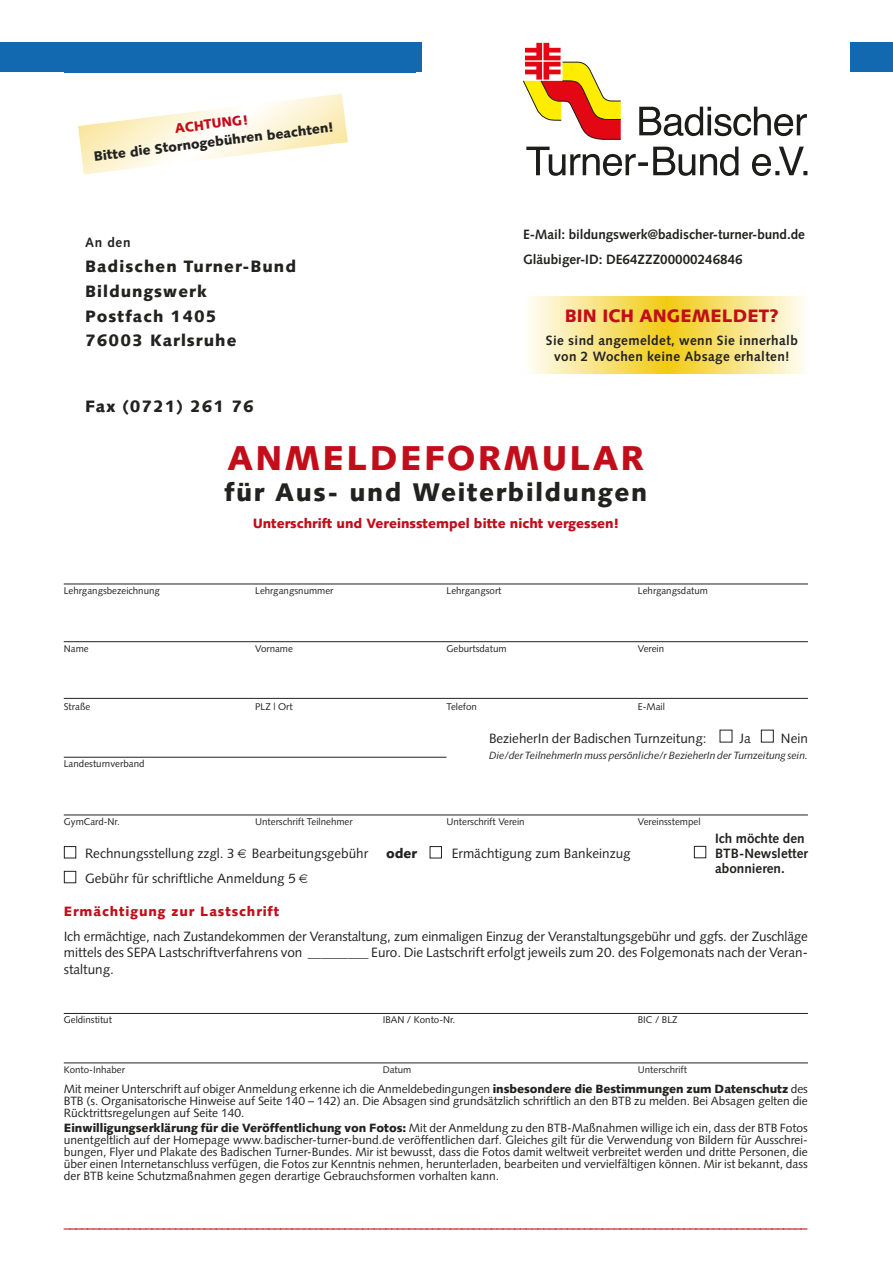
<style>
.page{position:relative;width:893px;height:1263px;background:#fff}
.page>*{position:absolute;margin:0;border:0;box-sizing:border-box;transform-origin:0 0}
.t1{font:900 34.5px "Syntax";letter-spacing:.065em;color:#c20e1a}
.t2{font:900 25.5px "Syntax";letter-spacing:.065em;color:#222221}
.t3{font:900 20.25px "Syntax";color:#c20e1a;scale:.67 1}
.t4{font:900 18px "Syntax";color:#c20e1a}
.t5{font:900 16.5px "Syntax";letter-spacing:.065em;color:#222221}
.t6{font:13.5px/16.5px "Syntax";color:#222221;text-align:justify}
.t7{font:700 13.5px "Syntax";color:#222221}
.t8{font:700 13.5px "Syntax";letter-spacing:.03em;color:#222221}
.t9{font:900 13.5px "Syntax";color:#c20e1a}
.t10{font:900 13.5px "Syntax";color:#222221}
.t11{font:900 13.5px "Syntax";letter-spacing:.065em;color:#c20e1a}
.t12{font:12px/12px "Syntax";color:#222221;text-align:justify}
.t13{font:italic 10.5px "Syntax";letter-spacing:-.015em;color:#222221}
.t14{font:9.75px "Syntax";color:#222221}
.s1{color:#fff}
.s2{font-weight:900}
</style>
<div class="page">
<div style="left:0;top:43px;width:422px;height:29px;background:#1369b0"></div>
<div style="left:850px;top:43px;width:43px;height:29px;background:#1369b0"></div>
<svg style="left:526px;top:147px;width:281px;height:29px"></svg>
<svg style="left:639px;top:107px;width:168px;height:29px"></svg>
<svg style="left:523px;top:43px;width:98px;height:97px"></svg>
<svg style="left:529px;top:297px;width:276px;height:76px;background:#f7e383"></svg>
<hr style="left:64px;top:584px;width:744px;height:1px;background:#222221">
<hr style="left:64px;top:641px;width:744px;height:1px;background:#222221">
<hr style="left:64px;top:698px;width:744px;height:1px;background:#222221">
<hr style="left:64px;top:757px;width:382px;height:1px;background:#222221">
<hr style="left:64px;top:814px;width:744px;height:1px;background:#222221">
<hr style="left:64px;top:1013px;width:744px;height:1px;background:#222221">
<hr style="left:64px;top:1062px;width:744px;height:1px;background:#222221">
<div style="left:761px;top:730px;width:13px;height:12px;border:1px solid #222221"></div>
<svg style="left:78px;top:94px;width:270px;height:80px"></svg>
<p class="t9" style="left:174px;top:123px;width:75px;rotate:-7deg">ACHTUNG!</p>
<p class="t10" style="left:93px;top:151px;width:243px;rotate:-7deg">Bitte die Stornogebühren beachten!</p>
<p class="t7" style="left:85px;top:237px;width:47px">An den</p>
<p class="t5" style="left:85px;top:260px;width:213px">Badischen Turner-Bund</p>
<p class="t5" style="left:85px;top:285px;width:123px">Bildungswerk</p>
<p class="t5" style="left:85px;top:309px;width:133px">Postfach 1405</p>
<p class="t5" style="left:85px;top:334px;width:153px">76003 Karlsruhe</p>
<p class="t5" style="left:85px;top:400px;width:170px">Fax (0721) 261 76</p>
<p class="t7" style="left:523px;top:229px;width:283px">E-Mail: bildungswerk@badischer-turner-bund.de</p>
<p class="t7" style="left:523px;top:254px;width:221px">Gläubiger-ID: DE64ZZZ00000246846</p>
<p class="t4" style="left:565px;top:308px;width:216px">BIN ICH ANGEMELDET?</p>
<p class="t8" style="left:546px;top:335px;width:253px">Sie sind angemeldet, wenn Sie innerhalb</p>
<p class="t8" style="left:554px;top:350px;width:237px">von 2 Wochen keine Absage erhalten!</p>
<p class="t1" style="left:228px;top:444px;width:418px">ANMELDEFORMULAR</p>
<p class="t2" style="left:224px;top:482px;width:424px">für Aus- und Wei ter bil dungen</p>
<p class="t9" style="left:253px;top:518px;width:368px">Un ter schrift und Ver eins stem pel bit te nicht ver ges sen!</p>
<p class="t14" style="left:64px;top:587px;width:98px">Lehrgangsbezeichnung</p>
<p class="t14" style="left:255px;top:587px;width:80px">Lehrgangsnummer</p>
<p class="t14" style="left:446px;top:587px;width:57px">Lehrgangsort</p>
<p class="t14" style="left:638px;top:587px;width:72px">Lehrgangsdatum</p>
<p class="t14" style="left:64px;top:644px;width:26px">Name</p>
<p class="t14" style="left:255px;top:644px;width:39px">Vorname</p>
<p class="t14" style="left:446px;top:644px;width:62px">Geburtsdatum</p>
<p class="t14" style="left:638px;top:644px;width:28px">Verein</p>
<p class="t14" style="left:64px;top:702px;width:28px">Straße</p>
<p class="t14" style="left:255px;top:702px;width:39px">PLZ | Ort</p>
<p class="t14" style="left:446px;top:702px;width:32px">Telefon</p>
<p class="t14" style="left:638px;top:702px;width:29px">E-Mail</p>
<p class="t14" style="left:64px;top:760px;width:82px">Landesturnverband</p>
<p class="t6" style="left:489px;top:731px;width:219px">BezieherIn der Badischen Turnzeitung:</p>
<p class="t6" style="left:740px;top:731px;width:13px">Ja</p>
<p class="t6" style="left:781px;top:731px;width:28px">Nein</p>
<p class="t13" style="left:489px;top:751px;width:320px">Die/der TeilnehmerIn muss persönliche/r BezieherIn der Turnzeitung sein.</p>
<p class="t14" style="left:64px;top:818px;width:58px">GymCard-Nr.</p>
<p class="t14" style="left:255px;top:818px;width:99px">Unterschrift Teilnehmer</p>
<p class="t14" style="left:446px;top:818px;width:80px">Unterschrift Verein</p>
<p class="t14" style="left:638px;top:818px;width:64px">Vereinsstempel</p>
<p class="t6" style="left:64px;top:846px;width:172px"><span class="s1">■</span> Rechnungsstellung zzgl. 3</p>
<p class="t6" style="left:252px;top:846px;width:118px">Bearbeitungsgebühr</p>
<p class="t6" style="left:386px;top:846px;width:246px"><span class="s2">oder</span> <span class="s1">■</span> Ermächtigung zum Bankeinzug</p>
<p class="t6" style="left:64px;top:871px;width:234px"><span class="s1">■</span> Gebühr für schriftliche Anmeldung 5</p>
<p class="t11" style="left:64px;top:906px;width:217px">Ermächtigung zur Lastschrift</p>
<p class="t6" style="left:64px;top:929px;width:746px">Ich ermächtige, nach Zustandekommen der Veranstaltung, zum einmaligen Einzug der Veranstaltungsgebühr und ggfs. der Zuschläge mittels des SEPA Lastschriftverfahrens von _________ Euro. Die Lastschrift erfolgt jeweils zum 20. des Folgemonats nach der Veran - staltung.</p>
<p class="t14" style="left:64px;top:1016px;width:50px">Geldinstitut</p>
<p class="t14" style="left:383px;top:1016px;width:74px">IBAN / Konto-Nr.</p>
<p class="t14" style="left:638px;top:1016px;width:41px">BIC / BLZ</p>
<p class="t7" style="left:715px;top:833px;width:91px">Ich möchte den</p>
<p class="t7" style="left:694px;top:848px;width:116px"><span class="s1">■</span> BTB-Newsletter</p>
<p class="t7" style="left:715px;top:863px;width:71px">abonnieren.</p>
<p class="t14" style="left:64px;top:1065px;width:63px">Konto-Inhaber</p>
<p class="t14" style="left:383px;top:1065px;width:30px">Datum</p>
<p class="t14" style="left:638px;top:1065px;width:51px">Unterschrift</p>
<p class="t12" style="left:64px;top:1083px;width:746px">Mit meiner Unterschrift auf obiger Anmeldung erkenne ich die Anmeldebedingungen <span class="s2">insbesondere die Bestimmungen zum Datenschutz</span> des BTB (s. Organisatorische Hinweise auf Seite 140 – 142) an. Die Absagen sind grundsätzlich schriftlich an den BTB zu melden. Bei Absagen gelten die Rücktrittsregelungen auf Seite 140.</p>
<p class="t12" style="left:64px;top:1122px;width:746px"><span class="s2">Einwilligungserklärung für die Veröffentlichung von Fotos:</span> Mit der Anmeldung zu den BTB-Maßnahmen willige ich ein, dass der BTB Fotos unentgeltlich auf der Homepage www.badischer-turner-bund.de veröffentlichen darf. Gleiches gilt für die Verwendung von Bildern für Ausschrei&shy;bungen, Flyer und Plakate des Badischen Turner-Bundes. Mir ist bewusst, dass die Fotos damit weltweit verbreitet werden und dritte Personen, die über einen Internetanschluss verfügen, die Fotos zur Kenntnis nehmen, herunterladen, bearbeiten und vervielfältigen können. Mir ist bekannt, dass der BTB keine Schutzmaßnahmen gegen derartige Gebrauchsformen vorhalten kann.</p>
<p class="t3" style="left:64px;top:1211px;width:1111px">_______________________________________________________________________________________________________________________________</p>
</div>
